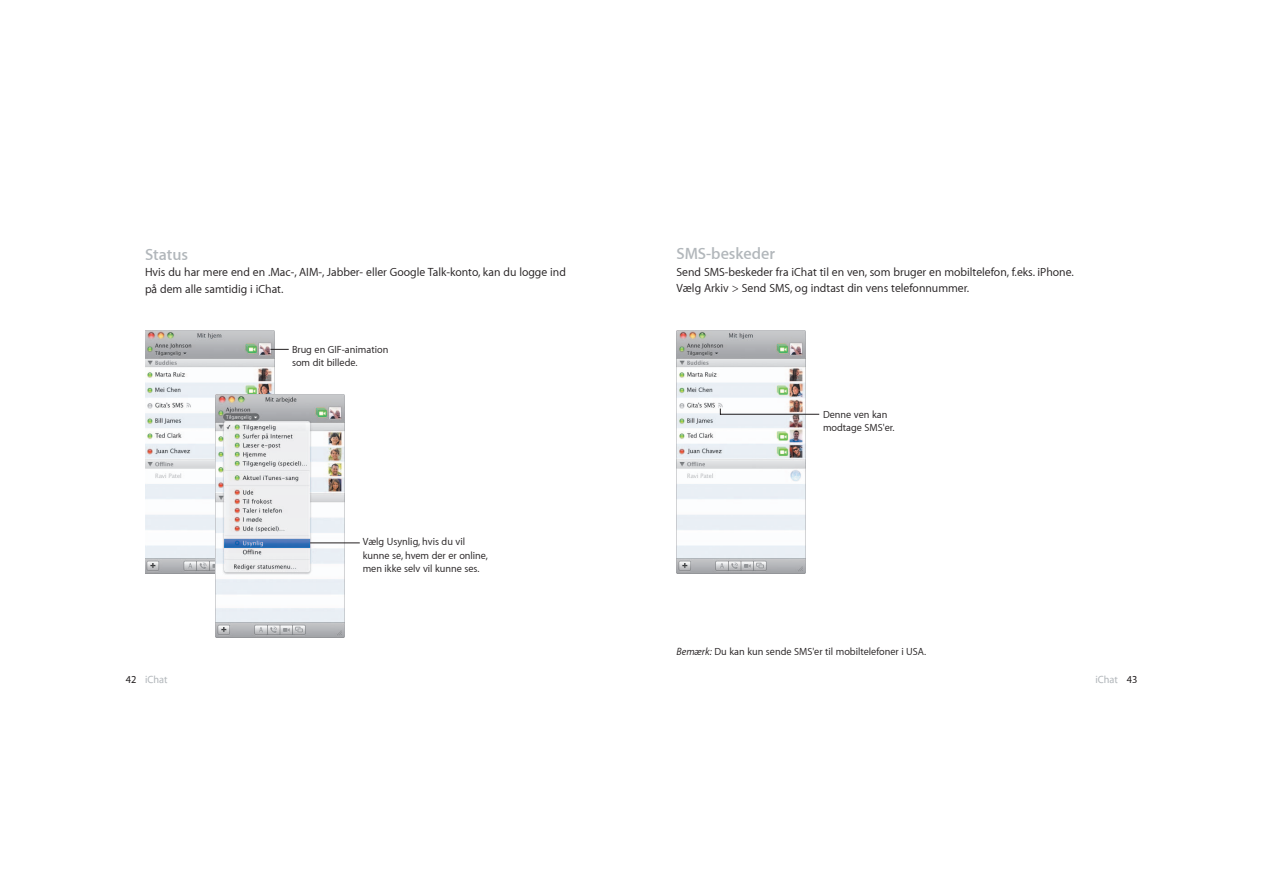
<style>
.page{position:relative;width:1263px;height:893px;background:#fff}
.page>*{position:absolute;margin:0;border:0;box-sizing:border-box;transform-origin:0 0}
.t1{font:600 16.5px "Myriad Set";color:#b2b7bb}
.t2{font:12px/16.5px "Myriad Set Text";color:#231f20}
.t3{font:10.5px/13.5px "Myriad Set Text";color:#231f20}
.t4{font:500 10.5px "Myriad Set";color:#b2b7bb}
.s1{font-style:italic}
.s2{color:#231f20}
</style>
<div class="page">
<img style="left:676px;top:331px;width:130px;height:242px">
<hr style="left:721px;top:414px;width:98px;height:1px;background:#231f20">
<img style="left:145px;top:331px;width:129px;height:242px">
<img style="left:216px;top:394px;width:129px;height:243px">
<svg style="left:270px;top:349px;width:19px;height:1px"></svg>
<hr style="left:310px;top:542px;width:50px;height:1px;background:#231f20">
<h1 class="t1" style="left:145px;top:246px;width:45px">Status</h1>
<p class="t2" style="left:145px;top:264px;width:422px">Hvis du har mere end en .Mac-, AIM-, Jabber- eller Google Talk-konto, kan du logge ind på dem alle samtidig i iChat.</p>
<p class="t3" style="left:292px;top:343px;width:98px">Brug en GIF-animation som dit billede.</p>
<p class="t3" style="left:363px;top:536px;width:127px">Vælg Usynlig, hvis du vil kunne se, hvem der er online, men ikke selv vil kunne ses.</p>
<h1 class="t1" style="left:677px;top:245px;width:100px">SMS-beskeder</h1>
<p class="t2" style="left:677px;top:264px;width:399px">Send SMS-beskeder fra iChat til en ven, som bruger en mobiltelefon, f.eks. iPhone.<br>Vælg Arkiv &gt; Send SMS, og indtast din vens telefonnummer.</p>
<p class="t3" style="left:823px;top:408px;width:73px">Denne ven kan modtage SMS'er.</p>
<p class="t3" style="left:677px;top:645px;width:251px"><span class="s1">Be+,rk:</span> Du kan kun sende SMS'er til mobiltelefoner i USA.</p>
<p class="t4" style="left:126px;top:675px;width:43px"><span class="s2">42</span> iChat</p>
<p class="t4" style="left:1096px;top:674px;width:44px">iChat <span class="s2">43</span></p>
</div>
